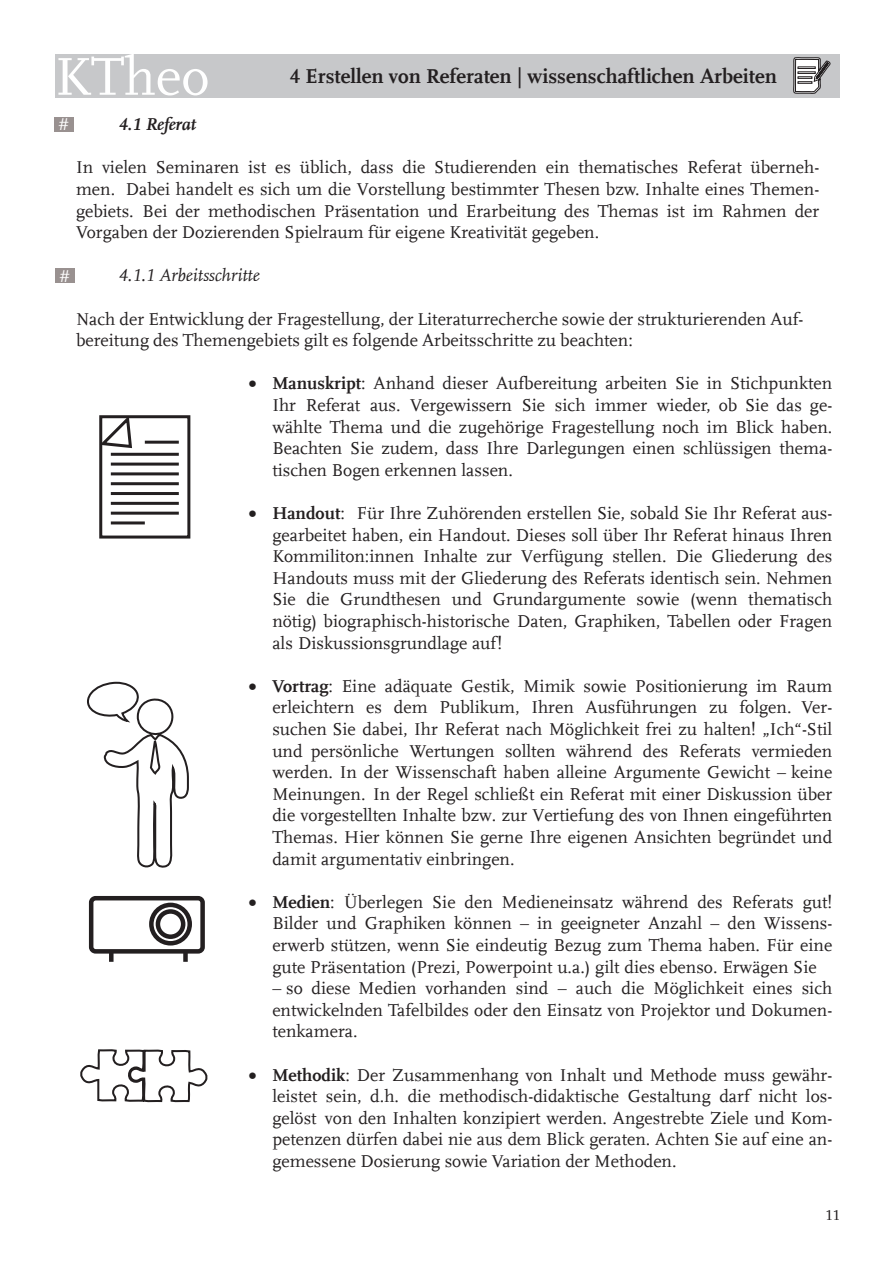
<style>
.page{position:relative;width:893px;height:1263px;background:#fff}
.page>*{position:absolute;margin:0;border:0;box-sizing:border-box;transform-origin:0 0}
.t1{font:55.5px "UB Scala";color:#fff}
.t2{font:700 21px "UB Scala";color:#231f20}
.t3{font:18px/21.6px "UB Scala";color:#231f20;text-align:justify}
.t4{font:italic 18px "UB Scala";color:#231f20}
.t5{font:italic 700 18px "UB Scala";color:#231f20}
.t6{font:18px "UB Scala";color:#fff}
.t7{font:15px "UB Scala";color:#231f20}
.s1{font-weight:700}
</style>
<div class="page">
<div style="left:55px;top:54px;width:785px;height:43px;background:#c7c8ca"></div>
<svg style="left:793px;top:57px;width:37px;height:37px"></svg>
<div style="left:99px;top:415px;width:91px;height:123px;border:3px solid #231f20"></div>
<svg style="left:99px;top:415px;width:35px;height:35px"></svg>
<hr style="left:111px;top:453px;width:68px;height:3px;background:#231f20">
<hr style="left:111px;top:472px;width:68px;height:3px;background:#231f20">
<hr style="left:111px;top:482px;width:68px;height:3px;background:#231f20">
<hr style="left:111px;top:492px;width:68px;height:3px;background:#231f20">
<hr style="left:111px;top:502px;width:68px;height:3px;background:#231f20">
<hr style="left:111px;top:512px;width:68px;height:3px;background:#231f20">
<hr style="left:111px;top:521px;width:34px;height:3px;background:#231f20">
<hr style="left:111px;top:463px;width:68px;height:3px;background:#231f20">
<hr style="left:145px;top:441px;width:34px;height:3px;background:#231f20">
<svg style="left:87px;top:681px;width:102px;height:187px"></svg>
<div style="left:89px;top:896px;width:116px;height:57px;border:4px solid #231f20;border-radius:4px"></div>
<svg style="left:147px;top:900px;width:47px;height:46px"></svg>
<div style="left:183px;top:953px;width:5px;height:9px;background:#231f20"></div>
<div style="left:109px;top:953px;width:5px;height:9px;background:#231f20"></div>
<svg style="left:80px;top:1049px;width:128px;height:54px"></svg>
<div style="left:54px;top:117px;width:20px;height:15px;background:#999190"></div>
<div style="left:55px;top:268px;width:20px;height:15px;background:#999190"></div>
<p class="t1" style="left:55px;top:44px;width:156px">KTheo</p>
<p class="t2" style="left:290px;top:64px;width:489px">4 Erstellen von Referaten | wissenschaftlichen Arbeiten</p>
<p class="t5" style="left:119px;top:114px;width:79px">4.1 Referat</p>
<p class="t3" style="left:76px;top:157px;width:745px">In vielen Seminaren ist es üblich, dass die Studierenden ein thematisches Referat überneh&shy;men. Dabei handelt es sich um die Vorstellung bestimmter Thesen bzw. Inhalte eines Themen&shy;gebiets. Bei der methodischen Präsentation und Erarbeitung des Themas ist im Rahmen der Vorgaben der Dozierenden Spielraum für eigene Kreativität gegeben.</p>
<p class="t4" style="left:119px;top:265px;width:143px">4.1.1 Arbeitsschritte</p>
<p class="t3" style="left:76px;top:308px;width:729px">Nach der Entwicklung der Fragestellung, der Literaturrecherche sowie der strukturierenden Auf&shy;bereitung des Themengebiets gilt es folgende Arbeitsschritte zu beachten:</p>
<p class="t3" style="left:272px;top:373px;width:561px;text-indent:-24px">• <span class="s1">Manuskript</span>: Anhand dieser Aufbereitung arbeiten Sie in Stichpunkten Ihr Referat aus. Vergewissern Sie sich immer wieder, ob Sie das ge&shy;wählte Thema und die zugehörige Fragestellung noch im Blick haben.<br>Beachten Sie zudem, dass Ihre Darlegungen einen schlüssigen thema&shy;tischen Bogen erkennen lassen.</p>
<p class="t3" style="left:272px;top:502px;width:561px;text-indent:-24px">• <span class="s1">Handout</span>: Für Ihre Zuhörenden erstellen Sie, sobald Sie Ihr Referat aus&shy;gearbeitet haben, ein Handout. Dieses soll über Ihr Referat hinaus Ihren Kommiliton:innen Inhalte zur Verfügung stellen. Die Gliederung des Handouts muss mit der Gliederung des Referats identisch sein. Nehmen Sie die Grundthesen und Grundargumente sowie (wenn thematisch nötig) biographisch-historische Daten, Graphiken, Tabellen oder Fragen als Diskussionsgrundlage auf!</p>
<p class="t3" style="left:272px;top:675px;width:561px;text-indent:-24px">• <span class="s1">Vortrag</span>: Eine adäquate Gestik, Mimik sowie Positionierung im Raum erleichtern es dem Publikum, Ihren Ausführungen zu folgen. Ver&shy;suchen Sie dabei, Ihr Referat nach Möglichkeit frei zu halten! „Ich“-Stil und persönliche Wertungen sollten während des Referats vermieden werden. In der Wissenschaft haben alleine Argumente Gewicht – keine Meinungen. In der Regel schließt ein Referat mit einer Diskussion über die vorgestellten Inhalte bzw. zur Vertiefung des von Ihnen eingeführten Themas. Hier können Sie gerne Ihre eigenen Ansichten begründet und damit argumentativ einbringen.</p>
<p class="t3" style="left:272px;top:891px;width:561px;text-indent:-24px">• <span class="s1">Medien</span>: Überlegen Sie den Medieneinsatz während des Referats gut!<br>Bilder und Graphiken können – in geeigneter Anzahl – den Wissens&shy;erwerb stützen, wenn Sie eindeutig Bezug zum Thema haben. Für eine gute Präsentation (Prezi, Powerpoint u.a.) gilt dies ebenso. Erwägen Sie</p>
<p class="t3" style="left:272px;top:977px;width:561px">– so diese Medien vorhanden sind – auch die Möglichkeit eines sich entwickelnden Tafelbildes oder den Einsatz von Projektor und Dokumen&shy;tenkamera.</p>
<p class="t3" style="left:272px;top:1064px;width:561px;text-indent:-24px">• <span class="s1">Methodik</span>: Der Zusammenhang von Inhalt und Methode muss gewähr&shy;leistet sein, d.h. die methodisch-didaktische Gestaltung darf nicht los&shy;gelöst von den Inhalten konzipiert werden. Angestrebte Ziele und Kom&shy;petenzen dürfen dabei nie aus dem Blick geraten. Achten Sie auf eine an&shy;gemessene Dosierung sowie Variation der Methoden.</p>
<p class="t7" style="left:825px;top:1206px;width:16px">11</p>
<p class="t6" style="left:59px;top:114px;width:11px">#</p>
<p class="t6" style="left:60px;top:265px;width:11px">#</p>
</div>
